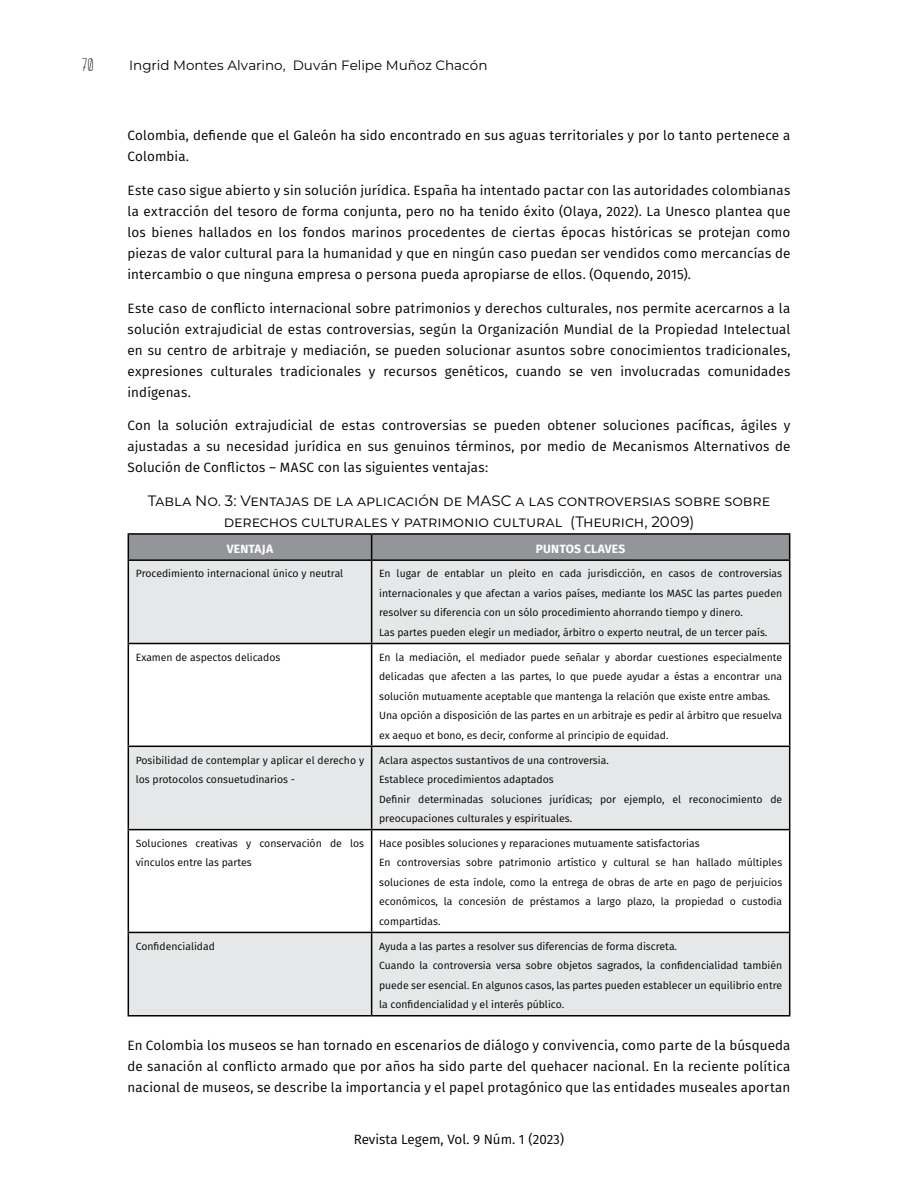
<style>
.page{position:relative;width:918px;height:1188px;background:#fff}
.page>*{position:absolute;margin:0;border:0;box-sizing:border-box;transform-origin:0 0}
.t1{font:300 18px "Canter";color:#000}
.t2{font:15px/21px "Montserrat";color:#000;text-align:center}
.t3{font:13.5px/21px "Fira Sans";letter-spacing:.01em;color:#000;text-align:justify}
.t4{font:13.5px "Montserrat";color:#000}
.t5{font:700 12px "Fira Sans";letter-spacing:.015em;color:#fff}
.t6{font:10.5px/19.5px "Fira Sans";color:#000}
</style>
<div class="page">
<svg style="left:129px;top:561px;width:660px;height:454px;fill:#e6e7e8"></svg>
<hr style="left:128px;top:533px;width:244px;height:2px;background:#000">
<hr style="left:372px;top:533px;width:418px;height:2px;background:#000">
<hr style="left:128px;top:559px;width:244px;height:2px;background:#000">
<hr style="left:372px;top:559px;width:418px;height:2px;background:#000">
<hr style="left:128px;top:643px;width:244px;height:1px;background:#000">
<hr style="left:372px;top:643px;width:418px;height:1px;background:#000">
<hr style="left:128px;top:746px;width:244px;height:1px;background:#000">
<hr style="left:372px;top:746px;width:418px;height:1px;background:#000">
<hr style="left:128px;top:829px;width:244px;height:1px;background:#000">
<hr style="left:372px;top:829px;width:418px;height:1px;background:#000">
<hr style="left:128px;top:932px;width:244px;height:1px;background:#000">
<hr style="left:372px;top:932px;width:418px;height:1px;background:#000">
<hr style="left:128px;top:1015px;width:244px;height:2px;background:#000">
<hr style="left:372px;top:1015px;width:418px;height:2px;background:#000">
<hr style="left:128px;top:561px;width:1px;height:82px;background:#000">
<hr style="left:128px;top:644px;width:1px;height:102px;background:#000">
<hr style="left:128px;top:747px;width:1px;height:82px;background:#000">
<hr style="left:128px;top:830px;width:1px;height:102px;background:#000">
<hr style="left:128px;top:933px;width:1px;height:82px;background:#000">
<svg style="left:128px;top:534px;width:662px;height:26px;background:#8b8c8f"></svg>
<hr style="left:371px;top:561px;width:1px;height:82px;background:#000">
<hr style="left:789px;top:561px;width:1px;height:82px;background:#000">
<hr style="left:371px;top:644px;width:1px;height:102px;background:#000">
<hr style="left:789px;top:644px;width:1px;height:102px;background:#000">
<hr style="left:371px;top:747px;width:1px;height:82px;background:#000">
<hr style="left:789px;top:747px;width:1px;height:82px;background:#000">
<hr style="left:371px;top:830px;width:1px;height:102px;background:#000">
<hr style="left:789px;top:830px;width:1px;height:102px;background:#000">
<hr style="left:371px;top:933px;width:1px;height:82px;background:#000">
<hr style="left:789px;top:933px;width:1px;height:82px;background:#000">
<h1 class="t1" style="left:82px;top:56px;width:13px">70</h1>
<p class="t4" style="left:129px;top:56px;width:360px">Ingrid Montes Alvarino, Duván Felipe Muñoz Chacón</p>
<p class="t3" style="left:128px;top:125px;width:664px">Colombia, defiende que el Galeón ha sido encontrado en sus aguas territoriales y por lo tanto pertenece a<br>Colombia.</p>
<p class="t3" style="left:128px;top:179px;width:664px">Este caso sigue abierto y sin solución jurídica. España ha intentado pactar con las autoridades colombianas la extracción del tesoro de forma conjunta, pero no ha tenido éxito (Olaya, 2022). La Unesco plantea que los bienes hallados en los fondos marinos procedentes de ciertas épocas históricas se protejan como piezas de valor cultural para la humanidad y que en ningún caso puedan ser vendidos como mercancías de intercambio o que ninguna empresa o persona pueda apropiarse de ellos. (Oquendo, 2015).</p>
<p class="t3" style="left:128px;top:297px;width:664px">Este caso de conflicto internacional sobre patrimonios y derechos culturales, nos permite acercarnos a la solución extrajudicial de estas controversias, según la Organización Mundial de la Propiedad Intelectual en su centro de arbitraje y mediación, se pueden solucionar asuntos sobre conocimientos tradicionales, expresiones culturales tradicionales y recursos genéticos, cuando se ven involucradas comunidades indígenas.</p>
<p class="t3" style="left:128px;top:415px;width:664px">Con la solución extrajudicial de estas controversias se pueden obtener soluciones pacíficas, ágiles y ajustadas a su necesidad jurídica en sus genuinos términos, por medio de Mecanismos Alternativos de Solución de Conflictos – MASC con las siguientes ventajas:</p>
<h2 class="t2" style="left:148px;top:490px;width:624px">Tabla No. 3: Ventajas de la aplicación de MASC a las controversias sobre sobre derechos culturales y patrimonio cultural (Theurich, 2009)</h2>
<p class="t5" style="left:227px;top:538px;width:48px">VENTAJA</p>
<p class="t5" style="left:536px;top:538px;width:91px">PUNTOS CLAVES</p>
<p class="t6" style="left:136px;top:564px;width:209px">Procedimiento internacional único y neutral</p>
<p class="t6" style="left:379px;top:564px;width:405px">En lugar de entablar un pleito en cada jurisdicción, en casos de controversias internacionales y que afectan a varios países, mediante los MASC las partes pueden resolver su diferencia con un sólo procedimiento ahorrando tiempo y dinero.<br>Las partes pueden elegir un mediador, árbitro o experto neutral, de un tercer país.</p>
<p class="t6" style="left:136px;top:647px;width:146px">Examen de aspectos delicados</p>
<p class="t6" style="left:379px;top:647px;width:405px">En la mediación, el mediador puede señalar y abordar cuestiones especialmente delicadas que afecten a las partes, lo que puede ayudar a éstas a encontrar una solución mutuamente aceptable que mantenga la relación que existe entre ambas.<br>Una opción a disposición de las partes en un arbitraje es pedir al árbitro que resuelva ex aequo et bono, es decir, conforme al principio de equidad.</p>
<p class="t6" style="left:136px;top:750px;width:230px">Posibilidad de contemplar y aplicar el derecho y los protocolos consuetudinarios -</p>
<p class="t6" style="left:379px;top:750px;width:405px">Aclara aspectos sustantivos de una controversia.<br>Establece procedimientos adaptados<br>Definir determinadas soluciones jurídicas; por ejemplo, el reconocimiento de preocupaciones culturales y espirituales.</p>
<p class="t6" style="left:136px;top:833px;width:230px">Soluciones creativas y conservación de los vínculos entre las partes</p>
<p class="t6" style="left:379px;top:833px;width:405px">Hace posibles soluciones y reparaciones mutuamente satisfactorias<br>En controversias sobre patrimonio artístico y cultural se han hallado múltiples soluciones de esta índole, como la entrega de obras de arte en pago de perjuicios económicos, la concesión de préstamos a largo plazo, la propiedad o custodia compartidas.</p>
<p class="t6" style="left:136px;top:936px;width:81px">Confidencialidad</p>
<p class="t6" style="left:379px;top:936px;width:405px">Ayuda a las partes a resolver sus diferencias de forma discreta.<br>Cuando la controversia versa sobre objetos sagrados, la confidencialidad también puede ser esencial. En algunos casos, las partes pueden establecer un equilibrio entre la confidencialidad y el interés público.</p>
<p class="t3" style="left:128px;top:1034px;width:664px">En Colombia los museos se han tornado en escenarios de diálogo y convivencia, como parte de la búsqueda de sanación al conflicto armado que por años ha sido parte del quehacer nacional. En la reciente política nacional de museos, se describe la importancia y el papel protagónico que las entidades museales aportan</p>
<p class="t3" style="left:354px;top:1128px;width:212px">Revista Legem, Vol. 9 Núm. 1 (2023)</p>
</div>
